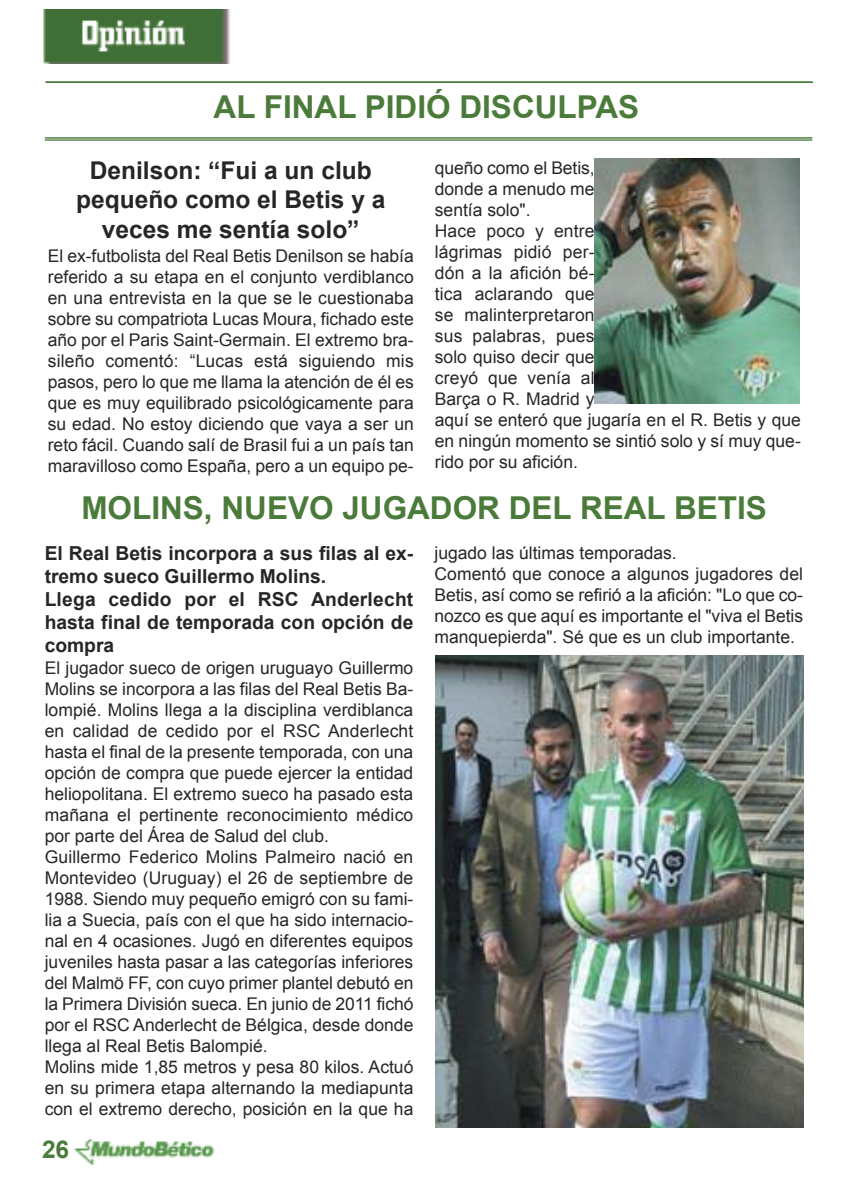
<style>
.page{position:relative;width:844px;height:1191px;background:#fff}
.page>*{position:absolute;margin:0;border:0;box-sizing:border-box;transform-origin:0 0}
.t1{font:700 31.5px "Arial";color:#4b7b3a}
.t2{font:700 24.5px/29.4px "Arial";color:#272627;text-align:center}
.t3{font:700 24.5px "Arial";color:#4b7b3a}
.t4{font:700 19.25px/23.1px "Arial";color:#272627}
.t5{font:17.5px/21px "Arial";color:#272627}
</style>
<div class="page">
<img style="left:73px;top:1139px;width:142px;height:27px">
<img style="left:43px;top:10px;width:187px;height:53px">
<hr style="left:45px;top:137px;width:767px;height:1px;background:#4b7b3a">
<hr style="left:45px;top:139px;width:767px;height:1px;background:#4b7b3a">
<hr style="left:45px;top:140px;width:767px;height:1px;background:#4b7b3a">
<hr style="left:45px;top:81px;width:767px;height:2px;background:#4b7b3a">
<img style="left:594px;top:159px;width:204px;height:245px">
<img style="left:435px;top:655px;width:367px;height:473px">
<h1 class="t1" style="left:213px;top:89px;width:427px">AL FINAL PIDIÓ DISCULPAS</h1>
<h2 class="t2" style="left:76px;top:156px;width:311px">Denilson: “Fui a un club pequeño como el Betis y a veces me sentía solo”</h2>
<p class="t5" style="left:48px;top:245px;width:367px;text-align:justify">El ex-futbolista del Real Betis Denilson se había referido a su etapa en el conjunto verdiblanco en una entrevista en la que se le cuestionaba sobre su compatriota Lucas Moura, fichado este año por el Paris Saint-Germain. El extremo bra&shy;sileño comentó: “Lucas está siguiendo mis pasos, pero lo que me llama la atención de él es que es muy equilibrado psicológicamente para su edad. No estoy diciendo que vaya a ser un reto fácil. Cuando salí de Brasil fui a un país tan maravilloso como España, pero a un equipo pe-</p>
<p class="t5" style="left:434px;top:157px;width:367px">queño como el Betis,<br>donde a menudo me<br>sentía solo".<br>Hace poco y entre<br>lágrimas pidió per-<br>dón a la afición bé-<br>tica aclarando que<br>se malinterpretaron<br>sus palabras, pues<br>solo quiso decir que<br>creyó que venía al<br>Barça o R. Madrid y<br>aquí se enteró que jugaría en el R. Betis y que en ningún momento se sintió solo y sí muy que&shy;rido por su afición.</p>
<h1 class="t1" style="left:81px;top:490px;width:686px">MOLINS, NUEVO JUGADOR DEL REAL BETIS</h1>
<p class="t4" style="left:45px;top:541px;width:370px">El Real Betis incorpora a sus filas al ex&shy;tremo sueco Guillermo Molins.<br>Llega cedido por el RSC Anderlecht hasta final de temporada con opción de compra</p>
<p class="t5" style="left:45px;top:657px;width:370px">El jugador sueco de origen uruguayo Guillermo Molins se incorpora a las filas del Real Betis Ba&shy;lompié. Molins llega a la disciplina verdiblanca en calidad de cedido por el RSC Anderlecht hasta el final de la presente temporada, con una opción de compra que puede ejercer la entidad heliopolitana. El extremo sueco ha pasado esta mañana el pertinente reconocimiento médico por parte del Área de Salud del club.<br>Guillermo Federico Molins Palmeiro nació en Montevideo (Uruguay) el 26 de septiembre de 1988. Siendo muy pequeño emigró con su fami&shy;lia a Suecia, país con el que ha sido internacio&shy;nal en 4 ocasiones. Jugó en diferentes equipos juveniles hasta pasar a las categorías inferiores del Malmö FF, con cuyo primer plantel debutó en la Primera División sueca. En junio de 2011 fichó por el RSC Anderlecht de Bélgica, desde donde llega al Real Betis Balompié.<br>Molins mide 1,85 metros y pesa 80 kilos. Actuó en su primera etapa alternando la mediapunta con el extremo derecho, posición en la que ha</p>
<h2 class="t3" style="left:42px;top:1135px;width:29px">26</h2>
<p class="t5" style="left:434px;top:542px;width:370px">jugado las últimas temporadas.<br>Comentó que conoce a algunos jugadores del Betis, así como se refirió a la afición: "Lo que co&shy;nozco es que aquí es importante el "viva el Betis manquepierda". Sé que es un club importante.</p>
</div>
